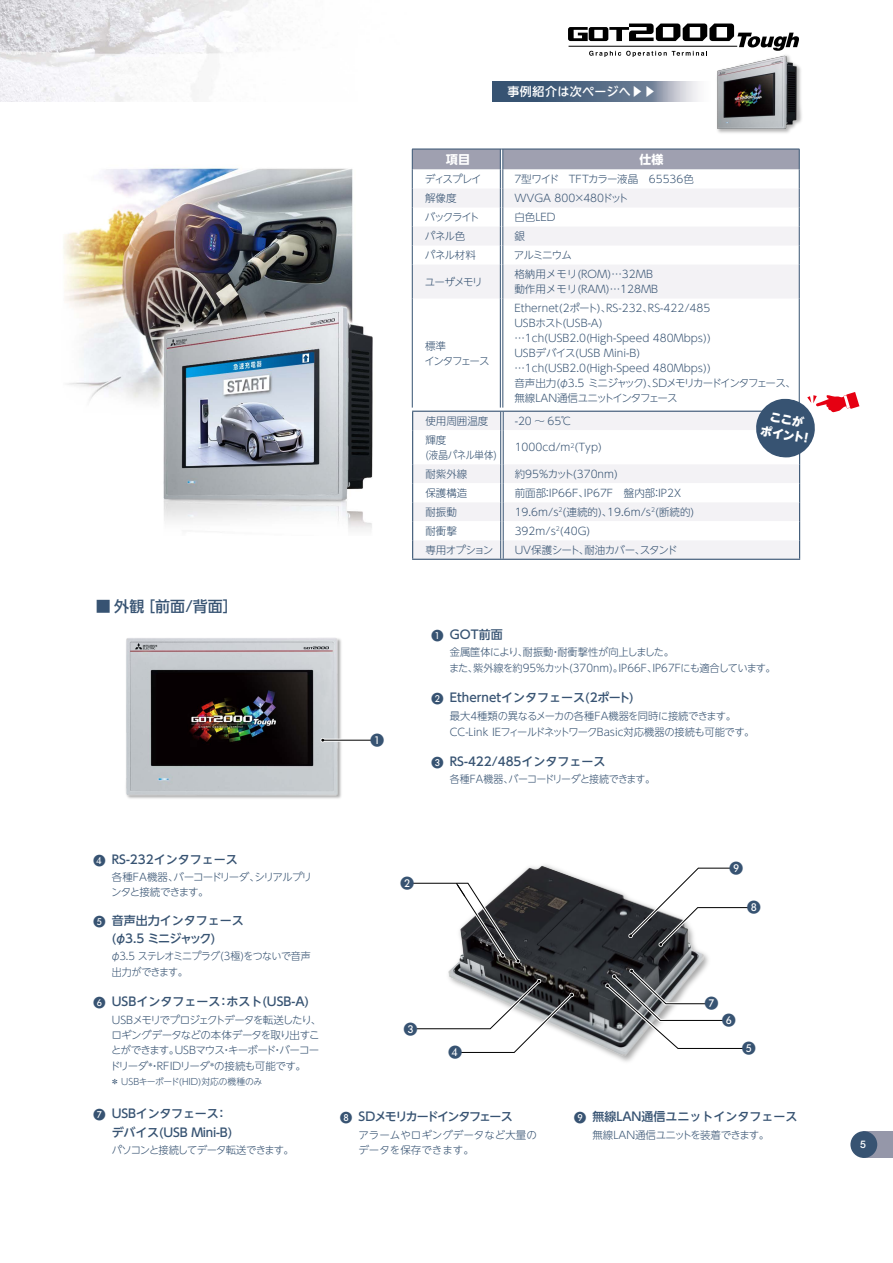
<style>
.page{position:relative;width:893px;height:1263px;background:#fff}
.page>*{position:absolute;margin:0;border:0;box-sizing:border-box;transform-origin:0 0}
.t1{font:500 15px "UD Shin Go NT Pro";color:#375372}
.t2{font:500 12px/18.6px "UD Shin Go NT Pro";color:#375372}
.t3{font:500 12px "UD Shin Go NT Pro";letter-spacing:-.12em;color:#375372}
.t4{font:500 12px "UD Shin Go NT Pro";letter-spacing:.03em;color:#fff}
.t5{font:800 12px/15px "UD Shin Go NT Pro";color:#fff;text-align:center}
.t6{font:700 12px "UD Shin Go NT Pro";color:#fff}
.t7{font:300 10.5px/15px "UD Shin Go NT Pro";letter-spacing:-.01em;color:#375372}
.t8{font:300 10.5px/15px "UD Shin Go NT Pro";letter-spacing:-.08em;color:#375372}
.t9{font:300 10.5px/16.4px "UD Shin Go NT Pro";letter-spacing:-.07em;color:#375372}
.t10{font:300 10.5px/15px "UD Shin Go NT Pro";letter-spacing:-.085em;color:#375372}
.t11{font:300 10.5px "UD Shin Go NT Pro";letter-spacing:-.06em;color:#375372;scale:.95 1}
.t12{font:300 10.5px "UD Shin Go NT Pro";letter-spacing:-.05em;color:#375372}
.t13{font:300 10.5px "UD Shin Go NT Pro";letter-spacing:-.035em;color:#375372}
.t14{font:300 10.5px "UD Shin Go NT Pro";letter-spacing:-.055em;color:#375372}
.t15{font:300 10.5px/15px "UD Shin Go NT Pro";letter-spacing:-.125em;color:#375372}
.t16{font:500 10.5px "Helvetica Neue";color:#fff}
.t17{font:300 9px "UD Shin Go NT Pro";letter-spacing:-.015em;color:#375372}
</style>
<div class="page">
<img style="left:63px;top:148px;width:797px;height:383px">
<img style="left:125px;top:637px;width:217px;height:161px">
<hr style="left:323px;top:739px;width:49px;height:3px;background:#fff">
<hr style="left:323px;top:740px;width:49px;height:1px;background:#000">
<svg style="left:320px;top:738px;width:5px;height:4px"></svg>
<img style="left:448px;top:865px;width:261px;height:197px">
<svg style="left:413px;top:299px;width:386px;height:93px"></svg>
<hr style="left:500px;top:299px;width:3px;height:109px;background:#fff">
<hr style="left:500px;top:299px;width:1px;height:109px;background:#375372">
<hr style="left:503px;top:299px;width:1px;height:109px;background:#375372">
<hr style="left:412px;top:299px;width:1px;height:109px;background:#375372">
<hr style="left:799px;top:299px;width:1px;height:109px;background:#375372">
<svg style="left:412px;top:149px;width:388px;height:150px"></svg>
<hr style="left:412px;top:559px;width:90px;height:1px;background:#375372">
<hr style="left:502px;top:559px;width:298px;height:1px;background:#375372">
<img style="left:0;top:0;width:733px;height:101px">
<svg style="left:493px;top:81px;width:218px;height:20px;background:#6e8097"></svg>
<hr style="left:0;top:66px;width:1px;height:35px;background:#f0eff4">
<svg style="left:568px;top:24px;width:231px;height:33px"></svg>
<img style="left:714px;top:52px;width:88px;height:81px">
<img style="left:716px;top:55px;width:84px;height:77px">
<div style="left:864px;top:1131px;width:29px;height:27px;background:#9597a9"></div>
<div style="left:850px;top:1131px;width:27px;height:27px;background:#375372;border-radius:50%"></div>
<svg style="left:412px;top:392px;width:447px;height:167px"></svg>
<svg style="left:626px;top:865px;width:124px;height:84px"></svg>
<svg style="left:416px;top:977px;width:160px;height:82px"></svg>
<svg style="left:603px;top:967px;width:141px;height:88px"></svg>
<svg style="left:411px;top:876px;width:111px;height:89px"></svg>
<h1 class="t1" style="left:96px;top:594px;width:144px">■ 外観［前面/背面］</h1>
<p class="t4" style="left:507px;top:81px;width:150px">事例紹介は次ページへ▶▶</p>
<p class="t6" style="left:446px;top:149px;width:26px">項目</p>
<p class="t6" style="left:639px;top:149px;width:26px">仕様</p>
<p class="t7" style="left:425px;top:171px;width:58px">ディスプレイ</p>
<p class="t7" style="left:514px;top:171px;width:181px">7型ワイド　TFTカラー液晶　65536色</p>
<p class="t7" style="left:425px;top:190px;width:33px">解像度</p>
<p class="t7" style="left:514px;top:190px;width:116px">WVGA 800×480ドット</p>
<p class="t7" style="left:425px;top:209px;width:56px">バックライト</p>
<p class="t7" style="left:514px;top:209px;width:43px">白色LED</p>
<p class="t7" style="left:425px;top:228px;width:42px">パネル色</p>
<p class="t7" style="left:514px;top:228px;width:12px">銀</p>
<p class="t7" style="left:425px;top:247px;width:52px">パネル材料</p>
<p class="t7" style="left:514px;top:247px;width:59px">アルミニウム</p>
<p class="t7" style="left:425px;top:274px;width:59px">ユーザメモリ</p>
<p class="t7" style="left:514px;top:266px;width:145px">格納用メモリ(ROM)…32MB動作用メモリ(RAM)…128MB</p>
<p class="t15" style="left:424px;top:338px;width:67px">標準<br>インタフェース</p>
<p class="t7" style="left:514px;top:300px;width:283px">Ethernet(2ポート)、RS-232、RS-422/485<br>USBホスト(USB-A)<br>…1ch(USB2.0(High-Speed 480Mbps))<br>USBデバイス(USB Mini-B)<br>…1ch(USB2.0(High-Speed 480Mbps))<br>音声出力(φ3.5 ミニジャック)、SDメモリカードインタフェース、無線LAN通信ユニットインタフェース</p>
<p class="t7" style="left:425px;top:413px;width:64px">使用周囲温度</p>
<p class="t7" style="left:515px;top:413px;width:59px">-20 ～ 65℃</p>
<p class="t7" style="left:425px;top:432px;width:73px">輝度<br>(液晶パネル単体)</p>
<p class="t7" style="left:515px;top:439px;width:89px">1000cd/m<sup>2</sup>(Typ)</p>
<p class="t7" style="left:425px;top:466px;width:43px">耐紫外線</p>
<p class="t7" style="left:515px;top:466px;width:105px">約95％カット(370nm)</p>
<p class="t7" style="left:425px;top:485px;width:43px">保護構造</p>
<p class="t7" style="left:515px;top:485px;width:168px">前面部：IP66F、IP67F　盤内部：IP2X</p>
<p class="t7" style="left:425px;top:504px;width:33px">耐振動</p>
<p class="t7" style="left:515px;top:504px;width:181px">19.6m/s<sup>2</sup>(連続的)、19.6m/s<sup>2</sup>(断続的)</p>
<p class="t7" style="left:425px;top:523px;width:33px">耐衝撃</p>
<p class="t7" style="left:515px;top:523px;width:77px">392ｍ/s<sup>2</sup>(40G)</p>
<p class="t9" style="left:425px;top:541px;width:69px">専用オプション</p>
<p class="t14" style="left:515px;top:541px;width:164px">UV保護シート、耐油カバー、スタンド</p>
<p class="t5" style="left:765px;top:408px;width:50px;rotate:10deg">ここがポイント!</p>
<p class="t2" style="left:432px;top:624px;width:73px">❶ GOT前面</p>
<p class="t7" style="left:449px;top:644px;width:328px;line-height:15.8px">金属筐体により、耐振動・耐衝撃性が向上しました。<br>また、紫外線を約95％カット(370nm)。IP66F、IP67Fにも適合しています。</p>
<p class="t2" style="left:432px;top:688px;width:204px">❷ Ethernetインタフェース(2ポート)</p>
<p class="t7" style="left:450px;top:707px;width:306px;line-height:16.4px">最大4種類の異なるメーカの各種FA機器を同時に接続できます。<br>CC-Link IEフィールドネットワークBasic対応機器の接続も可能です。</p>
<p class="t2" style="left:432px;top:752px;width:175px">❸ RS-422/485インタフェース</p>
<p class="t11" style="left:450px;top:771px;width:217px">各種FA機器、バーコードリーダと接続できます。</p>
<p class="t2" style="left:94px;top:850px;width:146px">❹ RS-232インタフェース</p>
<p class="t10" style="left:111px;top:869px;width:202px">各種FA機器、バーコードリーダ、シリアルプリンタと接続できます。</p>
<p class="t2" style="left:112px;top:910px;width:133px;text-indent:-18px">❺ 音声出力インタフェース(φ3.5 ミニジャック)</p>
<p class="t9" style="left:110px;top:947px;width:202px">φ3.5 ステレオミニプラグ(3極)をつないで音声出力ができます。</p>
<p class="t2" style="left:94px;top:992px;width:217px">❻ USBインタフェース：ホスト(USB-A)</p>
<p class="t8" style="left:111px;top:1012px;width:212px">USBメモリでプロジェクトデータを転送したり、ロギングデータなどの本体データを取り出すことができます。USBマウス・キーボード・バーコー</p>
<p class="t12" style="left:110px;top:1057px;width:197px">ドリーダ<sup>＊</sup>・RFIDリーダ<sup>＊</sup>の接続も可能です。</p>
<p class="t17" style="left:111px;top:1075px;width:153px">＊ USBキーボード(HID)対応の機種のみ</p>
<p class="t2" style="left:112px;top:1104px;width:122px;text-indent:-18px">❼ USBインタフェース：デバイス(USB Mini-B)</p>
<p class="t8" style="left:112px;top:1142px;width:184px">パソコンと接続してデータ転送できます。</p>
<p class="t3" style="left:340px;top:1107px;width:174px">❽ SDメモリカードインタフェース</p>
<p class="t7" style="left:358px;top:1126px;width:180px">アラームやロギングデータなど大量のデータを保存できます。</p>
<p class="t2" style="left:574px;top:1107px;width:225px">❾ 無線LAN通信ユニットインタフェース</p>
<p class="t13" style="left:592px;top:1126px;width:179px">無線LAN通信ユニットを装着できます。</p>
<p class="t16" style="left:860px;top:1138px;width:7px">5</p>
</div>
